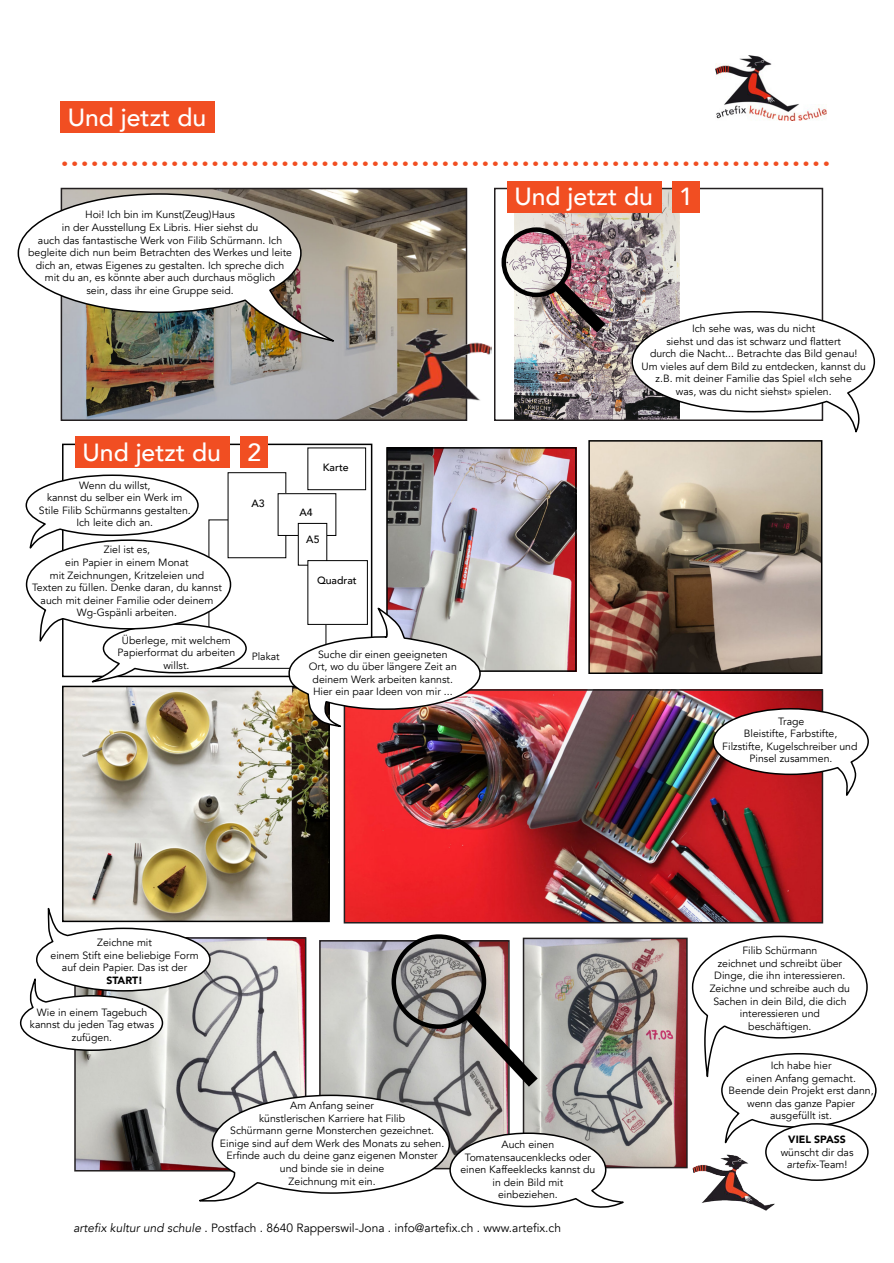
<style>
.page{position:relative;width:894px;height:1263px;background:#fff}
.page>*{position:absolute;margin:0;border:0;box-sizing:border-box;transform-origin:0 0}
.t1{font:500 36px "Avenir";color:#f14e22}
.t2{font:500 24.75px "Avenir";color:#fff}
.t3{font:12px "Avenir";color:#000}
.t4{font:10.5px/12.6px "Avenir";color:#000;text-align:center}
.t5{font:500 10.5px "Avenir";color:#000}
.t6{font:900 10.5px "Avenir";color:#000}
.s1{color:#f14e22}
.s2{font-style:italic}
</style>
<div class="page">
<img style="left:514px;top:191px;width:165px;height:227px">
<div style="left:494px;top:188px;width:328px;height:233px;border:2px solid #231f20"></div>
<img style="left:64px;top:191px;width:400px;height:227px">
<div style="left:61px;top:188px;width:406px;height:233px;border:2px solid #231f20"></div>
<img style="left:65px;top:689px;width:262px;height:219px">
<div style="left:62px;top:686px;width:268px;height:236px;border:2px solid #000"></div>
<img style="left:389px;top:450px;width:184px;height:219px">
<div style="left:386px;top:447px;width:190px;height:225px;border:2px solid #000"></div>
<img style="left:591px;top:443px;width:228px;height:228px">
<div style="left:588px;top:440px;width:234px;height:234px;border:2px solid #000"></div>
<img style="left:624px;top:941px;width:60px;height:224px">
<div style="left:522px;top:938px;width:165px;height:230px;border:2px solid #231f20"></div>
<svg style="left:630px;top:310px;width:245px;height:123px"></svg>
<div style="left:240px;top:436px;width:28px;height:32px;background:#f14e22"></div>
<div style="left:75px;top:436px;width:155px;height:32px;background:#f14e22"></div>
<img style="left:503px;top:230px;width:66px;height:65px;border-radius:50%">
<div style="left:501px;top:227px;width:70px;height:70px;border:4px solid #000;border-radius:50%"></div>
<img style="left:541px;top:269px;width:77px;height:76px">
<div style="left:227px;top:472px;width:59px;height:86px;border:1px solid #000"></div>
<div style="left:279px;top:493px;width:58px;height:42px;background:#fff"></div>
<div style="left:277px;top:493px;width:59px;height:43px;border:1px solid #000"></div>
<div style="left:298px;top:523px;width:28px;height:42px;background:#fff"></div>
<div style="left:298px;top:523px;width:29px;height:43px;border:1px solid #000"></div>
<div style="left:308px;top:561px;width:59px;height:63px;background:#fff"></div>
<div style="left:307px;top:560px;width:60px;height:65px;border:1px solid #000"></div>
<div style="left:307px;top:448px;width:59px;height:42px;border:1px solid #000"></div>
<img style="left:317px;top:326px;width:175px;height:95px">
<img style="left:346px;top:692px;width:473px;height:228px">
<div style="left:343px;top:689px;width:479px;height:234px;border:2px solid #231f20"></div>
<div style="left:507px;top:181px;width:154px;height:31px;background:#f14e22"></div>
<div style="left:672px;top:181px;width:27px;height:31px;background:#f14e22"></div>
<svg style="left:17px;top:192px;width:318px;height:150px"></svg>
<svg style="left:711px;top:707px;width:158px;height:90px"></svg>
<img style="left:287px;top:608px;width:195px;height:120px">
<svg style="left:19px;top:908px;width:605px;height:300px"></svg>
<svg style="left:691px;top:935px;width:186px;height:209px"></svg>
<div style="left:61px;top:101px;width:154px;height:32px;background:#f14e22"></div>
<img style="left:715px;top:55px;width:111px;height:65px">
<img style="left:692px;top:1155px;width:103px;height:56px">
<div style="left:764px;top:1123px;width:104px;height:58px;background:#fff;border:2px solid #000;border-radius:50%"></div>
<svg style="left:25px;top:474px;width:222px;height:209px"></svg>
<h2 class="t2" style="left:61px;top:101px;width:154px"><span class="s1">.</span>Und jetzt du<span class="s1">.</span></h2>
<h1 class="t1" style="left:60px;top:130px;width:772px">.............................................................................</h1>
<p class="t4" style="left:28px;top:209px;width:265px">Hoi! Ich bin im Kunst(Zeug)Haus<br>in der Ausstellung Ex Libris. Hier siehst du<br>auch das fantastische Werk von Filib Schürmann. Ich begleite dich nun beim Betrachten des Werkes und leite dich an, etwas Eigenes zu gestalten. Ich spreche dich mit du an, es könnte aber auch durchaus möglich<br>sein, dass ihr eine Gruppe seid.</p>
<h2 class="t2" style="left:75px;top:436px;width:194px"><span class="s1">.</span>Und jetzt du<span class="s1">. .</span>2<span class="s1">.</span></h2>
<p class="t5" style="left:323px;top:461px;width:27px">Karte</p>
<p class="t4" style="left:39px;top:479px;width:153px">Wenn du willst,<br>kannst du selber ein Werk im<br>Stile Filib Schürmanns gestalten.<br>Ich leite dich an.</p>
<p class="t4" style="left:32px;top:544px;width:191px">Ziel ist es,<br>ein Papier in einem Monat<br>mit Zeichnungen, Kritzeleien und<br>Texten zu füllen. Denke daran, du kannst auch mit deiner Familie oder deinem<br>Wg-Gspänli arbeiten.</p>
<p class="t4" style="left:117px;top:634px;width:119px">Überlege, mit welchem<br>Papierformat du arbeiten willst.</p>
<p class="t5" style="left:251px;top:497px;width:15px">A3</p>
<p class="t4" style="left:251px;top:651px;width:29px">Plakat</p>
<p class="t5" style="left:299px;top:506px;width:15px">A4</p>
<p class="t5" style="left:306px;top:533px;width:15px">A5</p>
<p class="t5" style="left:317px;top:574px;width:41px">Quadrat</p>
<p class="t4" style="left:308px;top:648px;width:149px">Suche dir einen geeigneten<br>Ort, wo du über längere Zeit an deinem Werk arbeiten kannst.<br>Hier ein paar Ideen von mir ...</p>
<h2 class="t2" style="left:507px;top:181px;width:194px"><span class="s1">.</span>Und jetzt du<span class="s1">. .</span>1<span class="s1">.</span></h2>
<p class="t4" style="left:641px;top:322px;width:226px">Ich sehe was, was du nicht<br>siehst und das ist schwarz und flattert<br>durch die Nacht... Betrachte das Bild genau!<br>Um vieles auf dem Bild zu entdecken, kannst du z.B. mit deiner Familie das Spiel «Ich sehe<br>was, was du nicht siehst» spielen.</p>
<p class="t4" style="left:722px;top:715px;width:137px">Trage<br>Bleistifte, Farbstifte,<br>Filzstifte, Kugelschreiber und<br>Pinsel zusammen.</p>
<p class="t4" style="left:50px;top:936px;width:150px">Zeichne mit<br>einem Stift eine beliebige Form auf dein Papier. Das ist der</p>
<p class="t6" style="left:106px;top:973px;width:38px">START!</p>
<p class="t4" style="left:30px;top:1006px;width:126px">Wie in einem Tagebuch kannst du jeden Tag etwas zufügen.</p>
<p class="t4" style="left:709px;top:944px;width:142px">Filib Schürmann<br>zeichnet und schreibt über<br>Dinge, die ihn interessieren.<br>Zeichne und schreibe auch du<br>Sachen in dein Bild, die dich interessieren und beschäftigen.</p>
<p class="t4" style="left:220px;top:1099px;width:226px">Am Anfang seiner<br>künstlerischen Karriere hat Filib<br>Schürmann gerne Monsterchen gezeichnet.<br>Einige sind auf dem Werk des Monats zu sehen.<br>Erfinde auch du deine ganz eigenen Monster und binde sie in deine<br>Zeichnung mit ein.</p>
<p class="t4" style="left:460px;top:1138px;width:136px">Auch einen<br>Tomatensaucenklecks oder einen Kaffeeklecks kannst du in dein Bild mit<br>einbeziehen.</p>
<p class="t3" style="left:73px;top:1220px;width:489px"><span class="s2">artefix kultur und schule</span> . Postfach . 8640 Rapperswil-Jona . info@artefix.ch . www.artefix.ch</p>
<p class="t4" style="left:728px;top:1059px;width:146px">Ich habe hier<br>einen Anfang gemacht.<br>Beende dein Projekt erst dann, wenn das ganze Papier ausgefüllt ist.</p>
<p class="t6" style="left:788px;top:1132px;width:59px">VIEL SPASS</p>
<p class="t4" style="left:780px;top:1146px;width:74px">wünscht dir das <span class="s2">artefix</span>-Team!</p>
</div>
